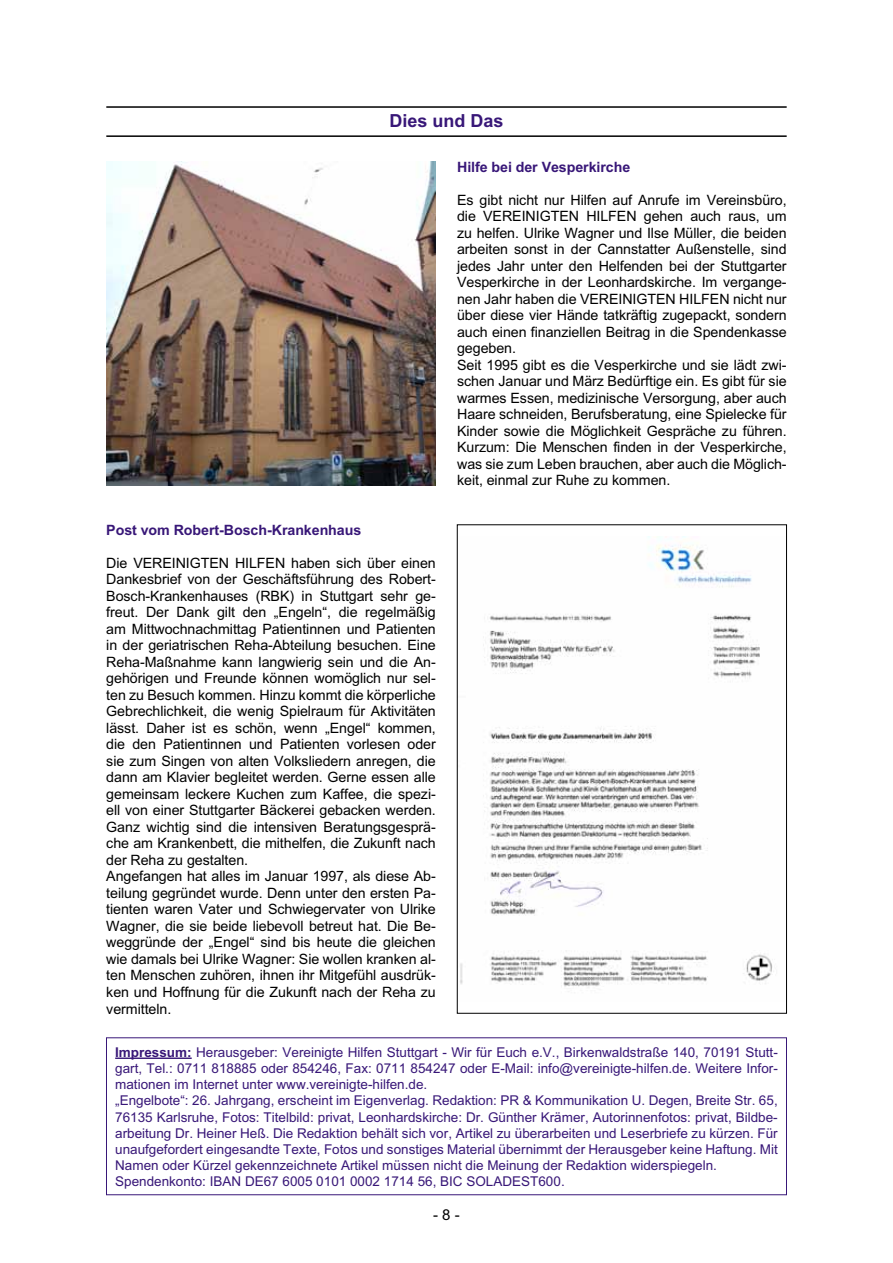
<style>
.page{position:relative;width:893px;height:1263px;background:#fff}
.page>*{position:absolute;margin:0;border:0;box-sizing:border-box;transform-origin:0 0}
.t1{font:700 18px "Arial";color:#381778}
.t2{font:15px "Arial";color:#000}
.t3{font:14.25px/16.5px "Arial";letter-spacing:-.005em;color:#000}
.t4{font:700 14.25px "Arial";letter-spacing:-.005em;color:#381778}
.t5{font:13.5px/16.2px "Arial";color:#381778}
.s1{font-weight:700}
</style>
<div class="page">
<hr style="left:115px;top:1057px;width:77px;height:2px;background:#381778">
<hr style="left:106px;top:106px;width:681px;height:2px;background:#000">
<hr style="left:106px;top:135px;width:681px;height:2px;background:#000">
<img style="left:106px;top:162px;width:330px;height:323px">
<img style="left:460px;top:536px;width:314px;height:451px">
<div style="left:457px;top:525px;width:330px;height:488px;border:1px solid #000"></div>
<p class="t1" style="left:389px;top:111px;width:116px">Dies und Das</p>
<p class="t4" style="left:457px;top:159px;width:175px">Hilfe bei der Vesperkirche</p>
<p class="t3" style="left:457px;top:192px;width:331px">Es gibt nicht nur Hilfen auf Anrufe im Vereinsbüro, die VEREINIGTEN HILFEN gehen auch raus, um zu helfen. Ulrike Wagner und Ilse Müller, die beiden arbeiten sonst in der Cannstatter Außenstelle, sind jedes Jahr unter den Helfenden bei der Stuttgarter Vesperkirche in der Leonhardskirche. Im vergange&shy;nen Jahr haben die VEREINIGTEN HILFEN nicht nur über diese vier Hände tatkräftig zugepackt, sondern auch einen finanziellen Beitrag in die Spendenkasse gegeben.<br>Seit 1995 gibt es die Vesperkirche und sie lädt zwi&shy;schen Januar und März Bedürftige ein. Es gibt für sie warmes Essen, medizinische Versorgung, aber auch Haare schneiden, Berufsberatung, eine Spielecke für Kinder sowie die Möglichkeit Gespräche zu führen.<br>Kurzum: Die Menschen finden in der Vesperkirche, was sie zum Leben brauchen, aber auch die Möglich&shy;keit, einmal zur Ruhe zu kommen.</p>
<p class="t4" style="left:106px;top:522px;width:257px">Post vom Robert-Bosch-Krankenhaus</p>
<p class="t3" style="left:106px;top:555px;width:331px">Die VEREINIGTEN HILFEN haben sich über einen Dankesbrief von der Geschäftsführung des Robert-Bosch-Krankenhauses (RBK) in Stuttgart sehr ge&shy;freut. Der Dank gilt den „Engeln“, die regelmäßig am Mittwochnachmittag Patientinnen und Patienten in der geriatrischen Reha-Abteilung besuchen. Eine Reha-Maßnahme kann langwierig sein und die An&shy;gehörigen und Freunde können womöglich nur sel&shy;ten zu Besuch kommen. Hinzu kommt die körperliche Gebrechlichkeit, die wenig Spielraum für Aktivitäten lässt. Daher ist es schön, wenn „Engel“ kommen, die den Patientinnen und Patienten vorlesen oder sie zum Singen von alten Volksliedern anregen, die dann am Klavier begleitet werden. Gerne essen alle gemeinsam leckere Kuchen zum Kaffee, die spezi&shy;ell von einer Stuttgarter Bäckerei gebacken werden.<br>Ganz wichtig sind die intensiven Beratungsgesprä&shy;che am Krankenbett, die mithelfen, die Zukunft nach der Reha zu gestalten.<br>Angefangen hat alles im Januar 1997, als diese Ab&shy;teilung gegründet wurde. Denn unter den ersten Pa&shy;tienten waren Vater und Schwiegervater von Ulrike Wagner, die sie beide liebevoll betreut hat. Die Be&shy;weggründe der „Engel“ sind bis heute die gleichen wie damals bei Ulrike Wagner: Sie wollen kranken al&shy;ten Menschen zuhören, ihnen ihr Mitgefühl ausdrüc&shy;ken und Hoffnung für die Zukunft nach der Reha zu vermitteln.</p>
<p class="t5" style="left:115px;top:1044px;width:664px"><span class="s1">Impressum:</span> Herausgeber: Vereinigte Hilfen Stuttgart - Wir für Euch e.V., Birkenwaldstraße 140, 70191 Stutt&shy;gart, Tel.: 0711 818885 oder 854246, Fax: 0711 854247 oder E-Mail: info@vereinigte-hilfen.de. Weitere Infor&shy;mationen im Internet unter www.vereinigte-hilfen.de.<br>„Engelbote“: 26. Jahrgang, erscheint im Eigenverlag. Redaktion: PR &amp; Kommunikation U. Degen, Breite Str. 65, 76135 Karlsruhe, Fotos: Titelbild: privat, Leonhardskirche: Dr. Günther Krämer, Autorinnenfotos: privat, Bildbe&shy;arbeitung Dr. Heiner Heß. Die Redaktion behält sich vor, Artikel zu überarbeiten und Leserbriefe zu kürzen. Für unaufgefordert eingesandte Texte, Fotos und sonstiges Material übernimmt der Herausgeber keine Haftung. Mit Namen oder Kürzel gekennzeichnete Artikel müssen nicht die Meinung der Redaktion widerspiegeln.<br>Spendenkonto: IBAN DE67 6005 0101 0002 1714 56, BIC SOLADEST600.</p>
<p class="t2" style="left:433px;top:1207px;width:28px">- 8 -</p>
</div>
